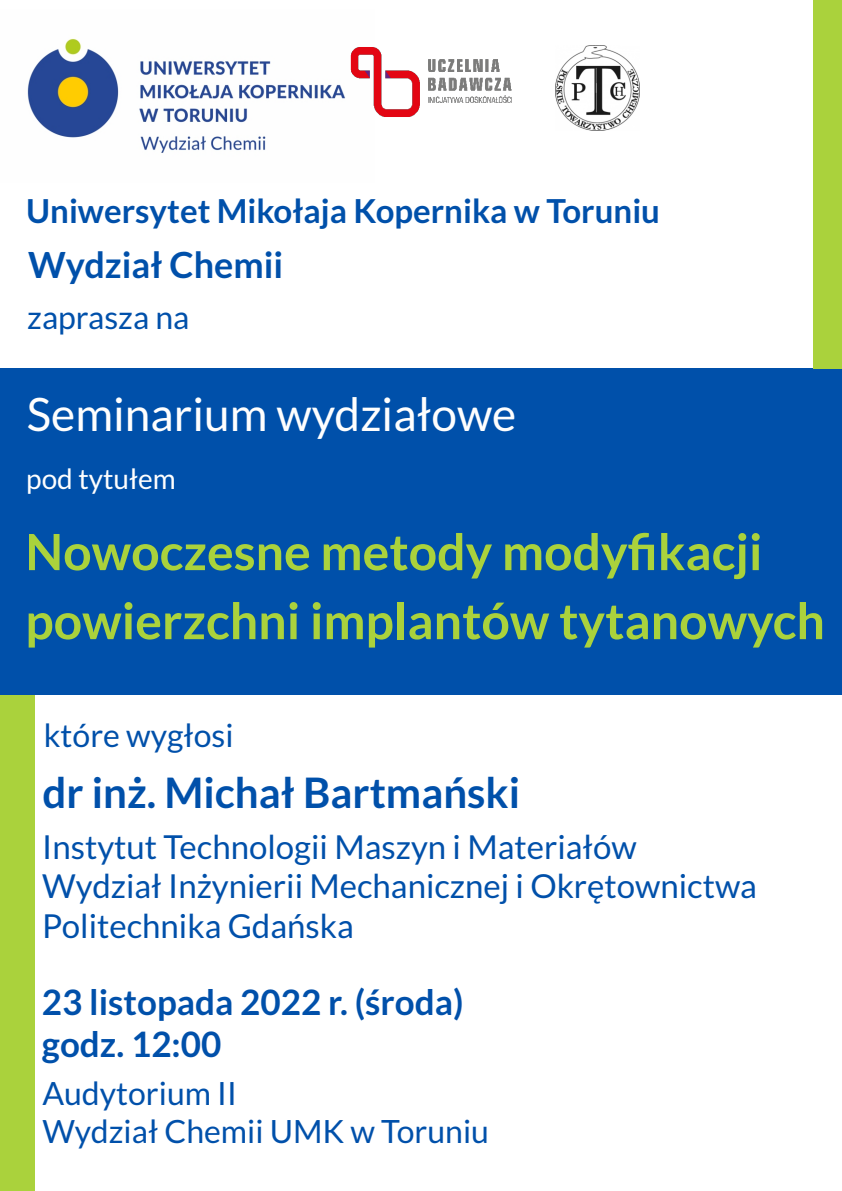
<style>
.page{position:relative;width:842px;height:1191px;background:#fff}
.page>*{position:absolute;margin:0;border:0;box-sizing:border-box;transform-origin:0 0}
.t1{font:700 50px/69px "Lato";color:#aad23c}
.t2{font:46px "Lato";color:#fefefe}
.t3{font:700 42px "Lato";color:#0050aa}
.t4{font:700 36px "Lato";color:#0050aa}
.t5{font:700 35px/42px "Lato";color:#0050aa}
.t6{font:33px/39.6px "Lato";color:#0050aa}
.t7{font:700 33px "Lato";color:#0050aa}
.t8{font:32px/38.4px "Lato";color:#0050aa}
.t9{font:28px "Lato";color:#fefefe}
</style>
<div class="page">
<div style="left:0;top:369px;width:842px;height:326px;background:#0050aa"></div>
<div style="left:814px;top:0;width:28px;height:369px;background:#aad23c"></div>
<div style="left:0;top:695px;width:34px;height:496px;background:#aad23c"></div>
<img style="left:27px;top:38px;width:313px;height:115px">
<img style="left:340px;top:47px;width:172px;height:70px">
<img style="left:555px;top:45px;width:84px;height:85px">
<p class="t7" style="left:26px;top:197px;width:635px">Uniwersytet Mikołaja Kopernika w Toruniu</p>
<p class="t4" style="left:28px;top:249px;width:257px">Wydział Chemii</p>
<p class="t8" style="left:27px;top:300px;width:164px">zaprasza na</p>
<h2 class="t2" style="left:27px;top:394px;width:491px">Seminarium wydziałowe</h2>
<p class="t9" style="left:26px;top:466px;width:151px">pod tytułem</p>
<h1 class="t1" style="left:25px;top:520px;width:801px">Nowoczesne metody modyfikacji powierzchni implantów tytanowych</h1>
<p class="t8" style="left:44px;top:718px;width:191px">które wygłosi</p>
<p class="t3" style="left:43px;top:774px;width:479px">dr inż. Michał Bartmański</p>
<p class="t6" style="left:42px;top:829px;width:716px">Instytut Technologii Maszyn i Materiałów<br>Wydział Inżynierii Mechanicznej i Okrętownictwa<br>Politechnika Gdańska</p>
<p class="t5" style="left:42px;top:983px;width:423px">23 listopada 2022 r. (środa) godz. 12:00</p>
<p class="t8" style="left:42px;top:1075px;width:448px">Audytorium II<br>Wydział Chemii UMK w Toruniu</p>
</div>
